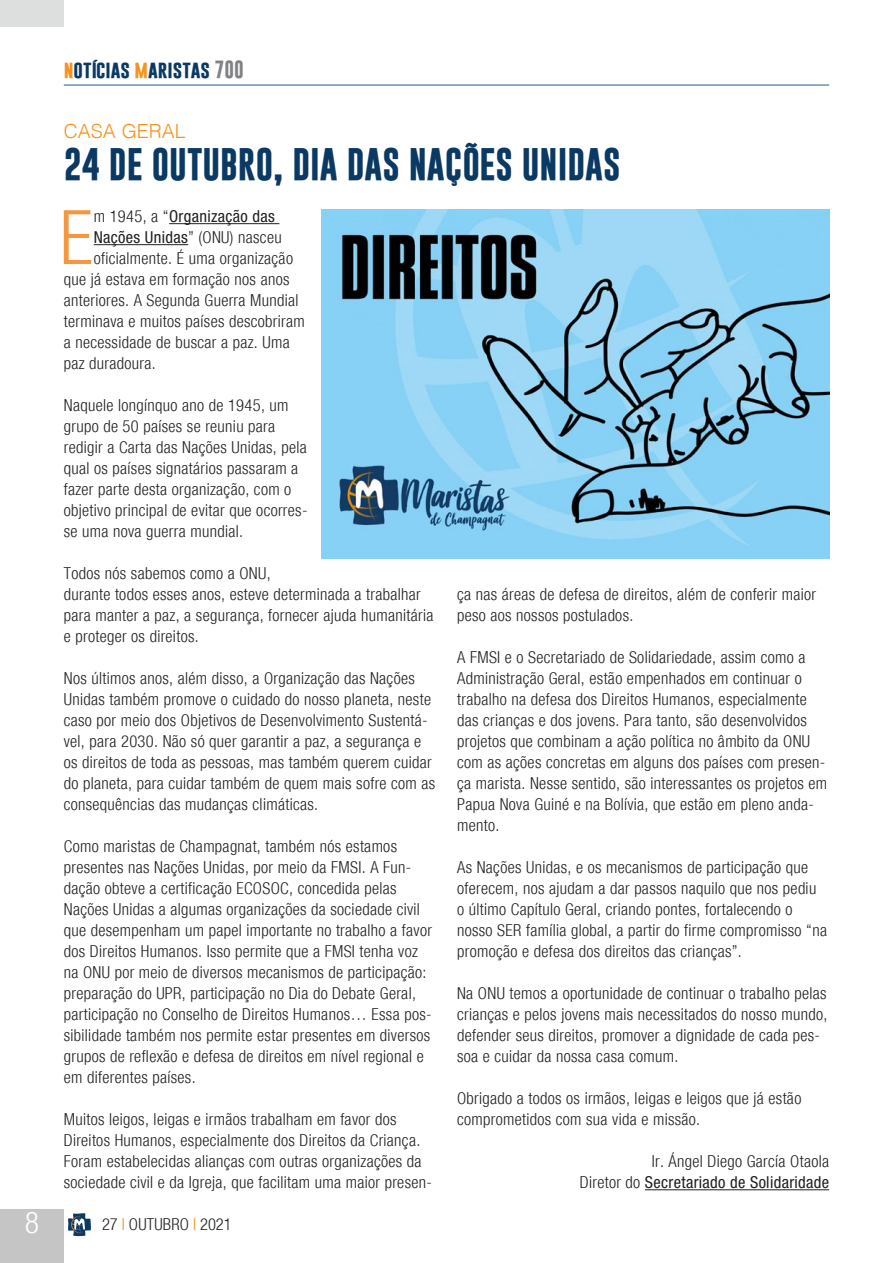
<style>
.page{position:relative;width:893px;height:1263px;background:#fff}
.page>*{position:absolute;margin:0;border:0;box-sizing:border-box;transform-origin:0 0}
.Testo_sinEspacio{font:300 condensed 75.3px "Helvetica Neue";color:#f79641}
.Titolo{font:700 33px "Gobold";color:#0a3963}
.t1{font:300 condensed 30px "Helvetica Neue";color:#fff}
.sommario{font:300 19.5px "Helvetica";color:#f7931d}
.t2{font:700 18px "Gobold";color:#0a3963}
.Testo_sinEspacio-2{font:300 condensed 16.5px/21px "Helvetica Neue";letter-spacing:.02em;color:#231f20}
.Testo_sinEspacio-3{font:condensed 16.5px "Helvetica Neue";letter-spacing:.02em;color:#231f20}
.s1{color:#f7931d}
.s2{color:#808285}
.s3{font-weight:300}
</style>
<div class="page">
<div style="left:0;top:1209px;width:64px;height:54px;background:#c4c5c4"></div>
<hr style="left:64px;top:85px;width:765px;height:1px;background:#175d9e">
<svg style="left:68px;top:1213px;width:23px;height:23px"></svg>
<div style="left:0;top:0;width:64px;height:27px;background:#dddede"></div>
<hr style="left:169px;top:223px;width:110px;height:1px;background:#231f20">
<hr style="left:94px;top:244px;width:94px;height:1px;background:#231f20">
<hr style="left:645px;top:1189px;width:184px;height:1px;background:#231f20">
<img style="left:322px;top:209px;width:507px;height:349px">
<h3 class="t1" style="left:25px;top:1205px;width:16px">8</h3>
<p class="t2" style="left:64px;top:57px;width:182px"><span class="s1">n</span>otícias <span class="s1">m</span>aristas <span class="s2">700</span></p>
<p class="sommario" style="left:64px;top:114px;width:123px">CASA GERAL</p>
<p class="Titolo" style="left:64px;top:143px;width:558px">24 DE OUTUBRO, DIA DAS NAÇÕES UNIDAS</p>
<p class="Testo_sinEspacio" style="left:60px;top:194px;width:35px">E</p>
<p class="Testo_sinEspacio-3" style="left:94px;top:207px;width:183px"><span class="s3">m 1945, a “</span>Organização das</p>
<p class="Testo_sinEspacio-3" style="left:94px;top:228px;width:189px">Nações Unidas<span class="s3">” (ONU) nasceu</span></p>
<p class="Testo_sinEspacio-2" style="left:94px;top:248px;width:201px">oficialmente. É uma organização</p>
<p class="Testo_sinEspacio-2" style="left:64px;top:269px;width:227px">que já estava em formação nos anos</p>
<p class="Testo_sinEspacio-2" style="left:64px;top:290px;width:236px">anteriores. A Segunda Guerra Mundial</p>
<p class="Testo_sinEspacio-2" style="left:64px;top:311px;width:242px">terminava e muitos países descobriram</p>
<p class="Testo_sinEspacio-2" style="left:64px;top:332px;width:227px">a necessidade de buscar a paz. Uma</p>
<p class="Testo_sinEspacio-2" style="left:64px;top:353px;width:93px">paz duradoura.</p>
<p class="Testo_sinEspacio-2" style="left:64px;top:395px;width:245px">Naquele longínquo ano de 1945, um grupo de 50 países se reuniu para redigir a Carta das Nações Unidas, pela qual os países signatários passaram a fazer parte desta organização, com o objetivo principal de evitar que ocorres&shy;se uma nova guerra mundial.</p>
<p class="Testo_sinEspacio-2" style="left:64px;top:563px;width:371px">Todos nós sabemos como a ONU,<br>durante todos esses anos, esteve determinada a trabalhar para manter a paz, a segurança, fornecer ajuda humanitária e proteger os direitos.</p>
<p class="Testo_sinEspacio-2" style="left:64px;top:668px;width:373px">Nos últimos anos, além disso, a Organização das Nações Unidas também promove o cuidado do nosso planeta, neste caso por meio dos Objetivos de Desenvolvimento Sustentá&shy;vel, para 2030. Não só quer garantir a paz, a segurança e os direitos de toda as pessoas, mas também querem cuidar do planeta, para cuidar também de quem mais sofre com as consequências das mudanças climáticas.</p>
<p class="Testo_sinEspacio-2" style="left:64px;top:836px;width:370px">Como maristas de Champagnat, também nós estamos presentes nas Nações Unidas, por meio da FMSI. A Fun&shy;dação obteve a certificação ECOSOC, concedida pelas Nações Unidas a algumas organizações da sociedade civil que desempenham um papel importante no trabalho a favor dos Direitos Humanos. Isso permite que a FMSI tenha voz na ONU por meio de diversos mecanismos de participação: preparação do UPR, participação no Dia do Debate Geral, participação no Conselho de Direitos Humanos… Essa pos&shy;sibilidade também nos permite estar presentes em diversos grupos de reflexão e defesa de direitos em nível regional e em diferentes países.</p>
<p class="Testo_sinEspacio-2" style="left:64px;top:1109px;width:370px">Muitos leigos, leigas e irmãos trabalham em favor dos Direitos Humanos, especialmente dos Direitos da Criança.<br>Foram estabelecidas alianças com outras organizações da sociedade civil e da Igreja, que facilitam uma maior presen-</p>
<p class="Testo_sinEspacio-2" style="left:457px;top:584px;width:360px">ça nas áreas de defesa de direitos, além de conferir maior peso aos nossos postulados.</p>
<p class="Testo_sinEspacio-2" style="left:457px;top:647px;width:372px">A FMSI e o Secretariado de Solidariedade, assim como a Administração Geral, estão empenhados em continuar o trabalho na defesa dos Direitos Humanos, especialmente das crianças e dos jovens. Para tanto, são desenvolvidos projetos que combinam a ação política no âmbito da ONU com as ações concretas em alguns dos países com presen&shy;ça marista. Nesse sentido, são interessantes os projetos em Papua Nova Guiné e na Bolívia, que estão em pleno anda&shy;mento.</p>
<p class="Testo_sinEspacio-2" style="left:457px;top:857px;width:371px">As Nações Unidas, e os mecanismos de participação que oferecem, nos ajudam a dar passos naquilo que nos pediu o último Capítulo Geral, criando pontes, fortalecendo o nosso SER família global, a partir do firme compromisso “na promoção e defesa dos direitos das crianças”.</p>
<p class="Testo_sinEspacio-2" style="left:457px;top:983px;width:372px">Na ONU temos a oportunidade de continuar o trabalho pelas crianças e pelos jovens mais necessitados do nosso mundo, defender seus direitos, promover a dignidade de cada pes&shy;soa e cuidar da nossa casa comum.</p>
<p class="Testo_sinEspacio-2" style="left:457px;top:1088px;width:346px">Obrigado a todos os irmãos, leigas e leigos que já estão comprometidos com sua vida e missão.</p>
<p class="Testo_sinEspacio-2" style="left:652px;top:1151px;width:179px">Ir. Ángel Diego García Otaola</p>
<p class="Testo_sinEspacio-3" style="left:580px;top:1173px;width:251px"><span class="s3">Diretor do</span> Secretariado de Solidaridade</p>
<p class="Testo_sinEspacio-2" style="left:102px;top:1214px;width:131px">27 <span class="s1">I</span> OUTUBRO <span class="s1">I</span> 2021</p>
</div>
